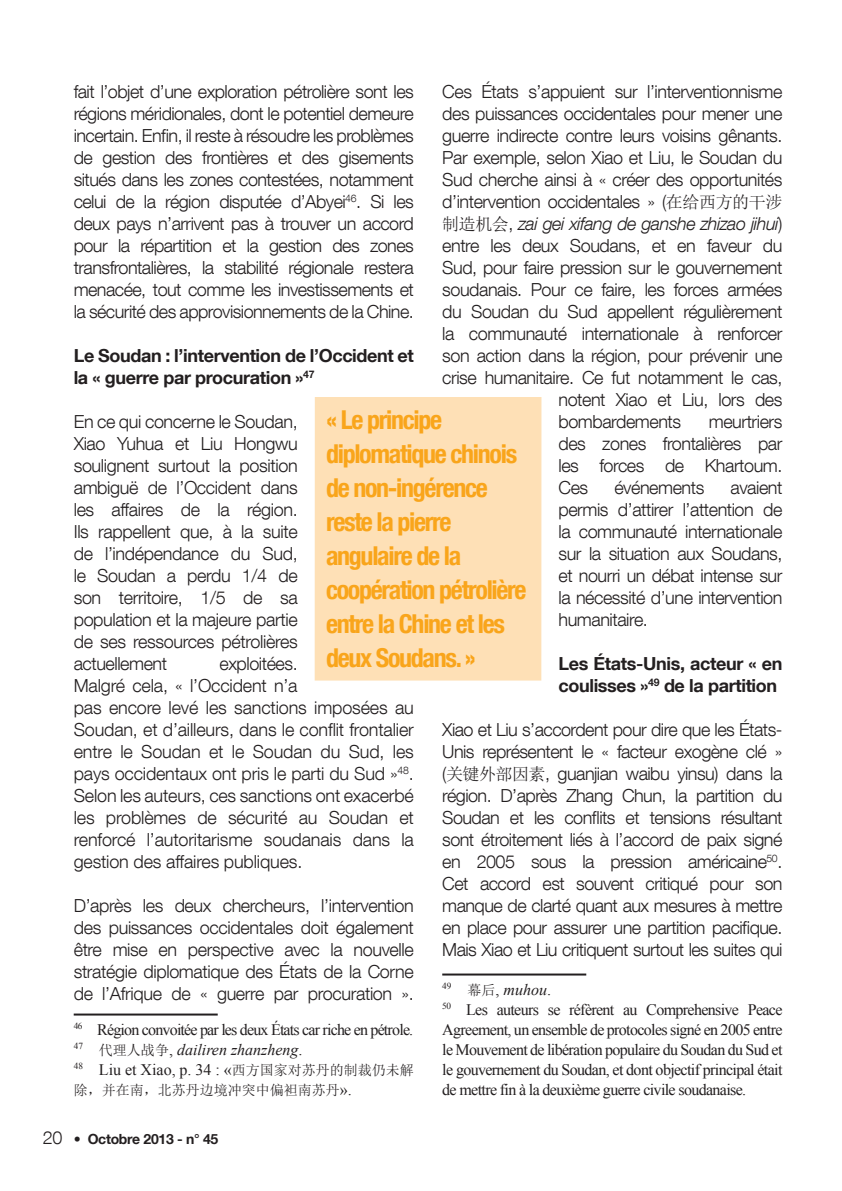
<style>
.page{position:relative;width:842px;height:1191px;background:#fff}
.page>*{position:absolute;margin:0;border:0;box-sizing:border-box;transform-origin:0 0}
.t1{font:700 condensed 26px/34px "Helvetica Neue LT Com";letter-spacing:-.05em;color:#f9a51b}
.Titre_article{font:300 18px/22px "Helvetica Neue LT Com";letter-spacing:-.025em;color:#231f20;text-align:justify}
.Titre_article-2{font:700 18px/22px "Helvetica Neue LT Com";letter-spacing:-.02em;color:#231f20}
.t2{font:italic 300 18px "Helvetica Neue LT Com";letter-spacing:-.025em;color:#231f20}
.Note_de_bas_de_page{font:16px/20px "Times New Roman";letter-spacing:-.04em;color:#231f20;text-align:justify}
.Note_de_bas_de_page-2{font:italic 16px "Times New Roman";color:#231f20}
.Note_de_bas_de_page-3{font:16px "Times New Roman";color:#231f20}
.Note_de_bas_de_page-4{font:14px "Sim Sun";color:#231f20}
.t3{font:700 14px "Helvetica Neue LT Com";letter-spacing:-.02em;color:#231f20}
.s1{font-family:"Sim Sun";font-weight:400;font-size:17px}
.s2{font-family:"Sim Sun";font-weight:400;font-style:normal;font-size:17px}
.s3{font-style:normal}
.s4{font-family:"Sim Sun";font-style:normal;font-size:14px}
.s5{font-family:"Sim Sun";font-size:14px}
.s6{font-family:"Times New Roman";font-size:16px}
.s7{font-weight:300;font-size:18px}
</style>
<div class="page">
<hr style="left:74px;top:1013px;width:144px;height:2px;background:#231f20">
<hr style="left:442px;top:973px;width:144px;height:2px;background:#231f20">
<div style="left:315px;top:397px;width:226px;height:283px;background:#fee0b6"></div>
<p class="Titre_article" style="left:442px;top:80px;width:342px">Ces États s’appuient sur l’interventionnisme</p>
<p class="Titre_article" style="left:442px;top:102px;width:342px">des puissances occidentales pour mener une</p>
<p class="Titre_article" style="left:442px;top:124px;width:342px">guerre indirecte contre leurs voisins gênants.</p>
<p class="Titre_article" style="left:442px;top:146px;width:342px">Par exemple, selon Xiao et Liu, le Soudan du</p>
<p class="Titre_article" style="left:442px;top:168px;width:342px">Sud cherche ainsi à « créer des opportunités</p>
<p class="Titre_article" style="left:442px;top:190px;width:342px">d’intervention occidentales » (<span class="s1">在给西方的干涉</span></p>
<p class="t2" style="left:442px;top:213px;width:342px"><span class="s2">制造机会</span><span class="s3">,</span> zai gei xifang de ganshe zhizao jihui<span class="s3">)</span></p>
<p class="Titre_article" style="left:442px;top:234px;width:342px">entre les deux Soudans, et en faveur du</p>
<p class="Titre_article" style="left:442px;top:256px;width:342px">Sud, pour faire pression sur le gouvernement</p>
<p class="Titre_article" style="left:442px;top:278px;width:342px">soudanais. Pour ce faire, les forces armées</p>
<p class="Titre_article" style="left:442px;top:300px;width:342px">du Soudan du Sud appellent régulièrement</p>
<p class="Titre_article" style="left:442px;top:322px;width:342px">la communauté internationale à renforcer</p>
<p class="Titre_article" style="left:442px;top:344px;width:342px">son action dans la région, pour prévenir une</p>
<p class="Titre_article" style="left:442px;top:366px;width:342px">crise humanitaire. Ce fut notamment le cas,</p>
<p class="Titre_article" style="left:558px;top:388px;width:225px">notent Xiao et Liu, lors des</p>
<p class="Titre_article" style="left:558px;top:410px;width:124px">bombardements</p>
<p class="Titre_article" style="left:74px;top:80px;width:342px">fait l’objet d’une exploration pétrolière sont les régions méridionales, dont le potentiel demeure incertain. Enfin, il reste à résoudre les problèmes de gestion des frontières et des gisements situés dans les zones contestées, notamment celui de la région disputée d’Abyei<sup>46</sup>. Si les deux pays n’arrivent pas à trouver un accord pour la répartition et la gestion des zones transfrontalières, la stabilité régionale restera menacée, tout comme les investissements et la sécurité des approvisionnements de la Chine.</p>
<p class="Titre_article-2" style="left:74px;top:344px;width:342px">Le Soudan : l’intervention de l’Occident et la « guerre par procuration »<sup>47</sup></p>
<p class="Titre_article" style="left:74px;top:410px;width:225px">En ce qui concerne le Soudan, Xiao Yuhua et Liu Hongwu soulignent surtout la position ambiguë de l’Occident dans les affaires de la région.<br>Ils rappellent que, à la suite de l’indépendance du Sud, le Soudan a perdu 1/4 de son territoire, 1/5 de sa population et la majeure partie de ses ressources pétrolières actuellement</p>
<p class="t1" style="left:326px;top:403px;width:202px">« Le principe diplomatique chinois de non-ingérence reste la pierre angulaire de la coopération pétrolière entre la Chine et les deux Soudans.»</p>
<p class="Titre_article" style="left:558px;top:410px;width:225px;text-indent:150px">meurtriers des zones frontalières par les forces de Khartoum.<br>Ces</p>
<p class="Titre_article" style="left:614px;top:476px;width:91px">événements</p>
<p class="Titre_article" style="left:558px;top:476px;width:225px;text-indent:172px">avaient permis d’attirer l’attention de la communauté internationale sur la situation aux Soudans, et nourri un débat intense sur la nécessité d’une intervention humanitaire.</p>
<p class="Titre_article-2" style="left:558px;top:652px;width:225px">Les États-Unis, acteur « en coulisses »<sup>49</sup> de la partition</p>
<p class="Titre_article" style="left:442px;top:718px;width:342px">Xiao et Liu s’accordent pour dire que les États-Unis représentent le « facteur exogène clé » (<span class="s1">关键外部因素</span>, guanjian waibu yinsu) dans la région. D’après Zhang Chun, la partition du Soudan et les conflits et tensions résultant sont étroitement liés à l’accord de paix signé en 2005 sous la pression américaine<sup>50</sup>.<br>Cet accord est souvent critiqué pour son manque de clarté quant aux mesures à mettre en place pour assurer une partition pacifique.<br>Mais Xiao et Liu critiquent surtout les suites qui</p>
<p class="Note_de_bas_de_page-2" style="left:442px;top:978px;width:110px"><sup>49</sup> <span class="s4">幕后</span><span class="s3">,</span> muhou<span class="s3">.</span></p>
<p class="Note_de_bas_de_page" style="left:442px;top:999px;width:342px"><sup>50</sup> Les auteurs se réfèrent au Comprehensive Peace Agreement, un ensemble de protocoles signé en 2005 entre le Mouvement de libération populaire du Soudan du Sud et le gouvernement du Soudan, et dont objectif principal était de mettre fin à la deuxième guerre civile soudanaise.</p>
<p class="Titre_article" style="left:74px;top:652px;width:342px;text-align:left;text-indent:146px">exploitées.<br>Malgré cela, « l’Occident n’a<br>pas encore levé les sanctions imposées au Soudan, et d’ailleurs, dans le conflit frontalier entre le Soudan et le Soudan du Sud, les pays occidentaux ont pris le parti du Sud »<sup>48</sup>.<br>Selon les auteurs, ces sanctions ont exacerbé les problèmes de sécurité au Soudan et renforcé l’autoritarisme soudanais dans la gestion des affaires publiques.</p>
<p class="Titre_article" style="left:74px;top:894px;width:342px">D’après les deux chercheurs, l’intervention des puissances occidentales doit également être mise en perspective avec la nouvelle stratégie diplomatique des États de la Corne de l’Afrique de « guerre par procuration ».</p>
<p class="Note_de_bas_de_page" style="left:74px;top:1019px;width:341px"><sup>46</sup> Région convoitée par les deux États car riche en pétrole.</p>
<p class="Note_de_bas_de_page-2" style="left:74px;top:1038px;width:230px"><sup>47</sup> <span class="s4">代理人战争</span><span class="s3">,</span> dailiren zhanzheng<span class="s3">.</span></p>
<p class="Note_de_bas_de_page-3" style="left:74px;top:1058px;width:342px"><sup>48</sup> Liu et Xiao, p. 34 : «<span class="s5">西方国家对苏丹的制裁仍未解</span></p>
<p class="Note_de_bas_de_page-4" style="left:74px;top:1082px;width:280px">除，并在南，北苏丹边境冲突中偏袒南苏丹<span class="s6">».</span></p>
<p class="t3" style="left:43px;top:1130px;width:177px"><span class="s7">20</span> • Octobre 2013 - n° 45</p>
</div>
